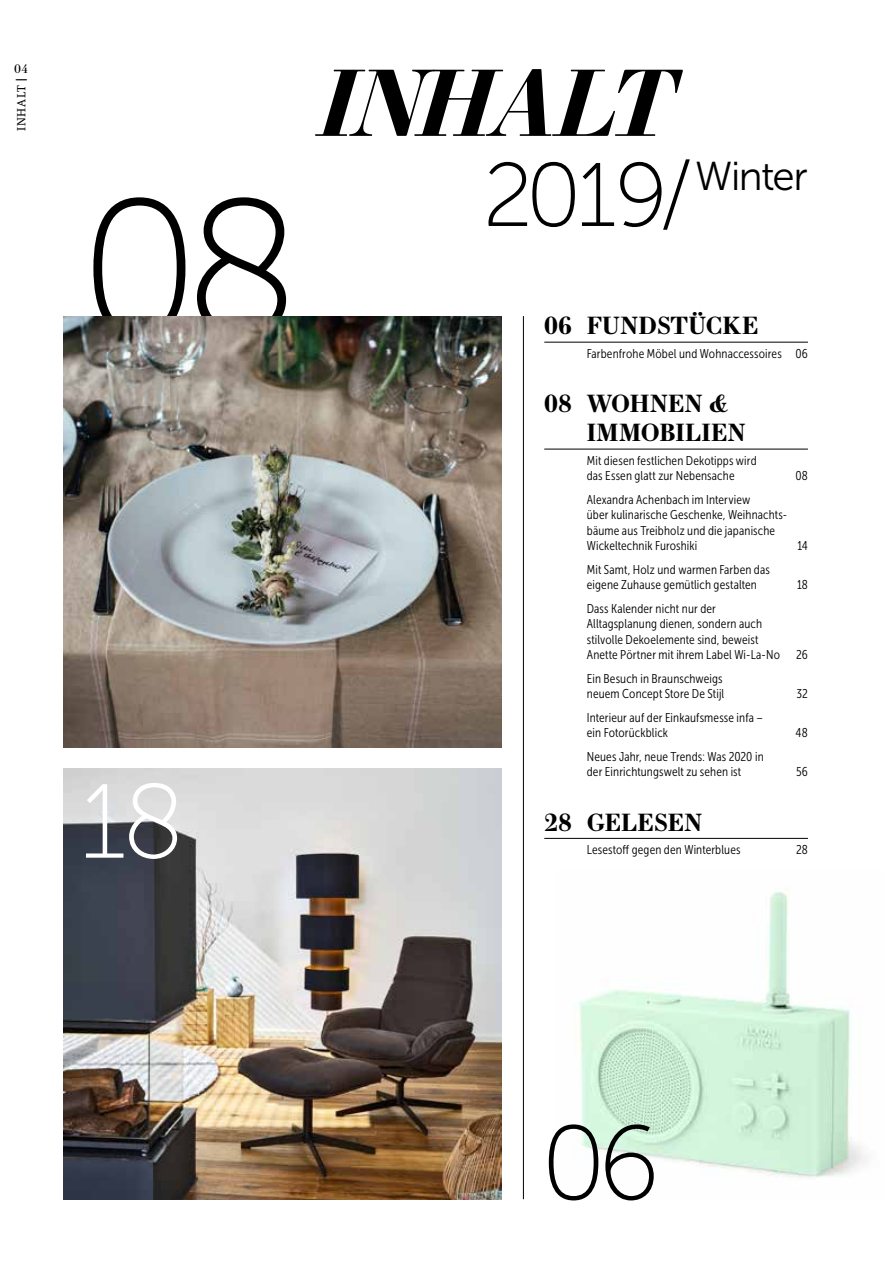
<style>
.page{position:relative;width:893px;height:1263px;background:#fff}
.page>*{position:absolute;margin:0;border:0;box-sizing:border-box;transform-origin:0 0}
.t1{font:195px "Museo Sans 100";color:#000}
.t2{font:105px "Museo Sans 100";color:#fff}
.t3{font:105px "Museo Sans 100";color:#000}
.t4{font:italic 700 90px "Essonnes Display";letter-spacing:-.015em;color:#000}
.t5{font:90px "Museo Sans 100";color:#000}
.t6{font:40.2px "Museo Sans 300";letter-spacing:-.035em;color:#000}
.t7{font:700 24px/28.8px "Essonnes Text";letter-spacing:.005em;color:#000}
.t8{font:12.75px/15.3px "Museo Sans Cond 300";letter-spacing:.01em;color:#000}
.t9{font:12px "Expo Serif Pro";letter-spacing:.055em;color:#000}
.t10{font:12px "Essonnes Text";color:#000}
.s1{font-weight:700}
</style>
<div class="page">
<img style="left:578px;top:891px;width:289px;height:287px">
<img style="left:64px;top:316px;width:438px;height:431px">
<img style="left:64px;top:768px;width:438px;height:431px">
<hr style="left:544px;top:342px;width:264px;height:1px;background:#000">
<hr style="left:544px;top:449px;width:264px;height:1px;background:#000">
<hr style="left:544px;top:838px;width:264px;height:1px;background:#000">
<hr style="left:523px;top:316px;width:1px;height:883px;background:#000">
<p class="t10" style="left:14px;top:60px;width:16px">04</p>
<p class="t9" style="left:14px;top:131px;width:55px;rotate:-90deg">INHALT <span class="s1">|</span></p>
<h1 class="t1" style="left:85px;top:166px;width:213px">08</h1>
<h2 class="t2" style="left:74px;top:766px;width:110px">18</h2>
<h3 class="t4" style="left:319px;top:38px;width:355px">INHALT</h3>
<h3 class="t5" style="left:482px;top:147px;width:213px">2019/</h3>
<h3 class="t6" style="left:695px;top:155px;width:114px">Winter</h3>
<h3 class="t7" style="left:544px;top:311px;width:216px">06 FUNDSTÜCKE</h3>
<p class="t8" style="left:587px;top:346px;width:223px">Farbenfrohe Möbel und Wohnaccessoires 06</p>
<h3 class="t7" style="left:587px;top:389px;width:160px;text-indent:-43px">08 WOHNEN &amp;<br>IMMOBILIEN</h3>
<p class="t8" style="left:587px;top:453px;width:171px">Mit diesen festlichen Dekotipps wird das Essen glatt zur Nebensache</p>
<p class="t8" style="left:795px;top:468px;width:14px">08</p>
<p class="t8" style="left:587px;top:492px;width:202px">Alexandra Achenbach im Interview<br>über kulinarische Geschenke, Weihnachts&shy;bäume aus Treibholz und die japanische Wickeltechnik Furoshiki</p>
<p class="t8" style="left:587px;top:562px;width:185px">Mit Samt, Holz und warmen Farben das eigene Zuhause gemütlich gestalten</p>
<p class="t8" style="left:587px;top:601px;width:195px">Dass Kalender nicht nur der Alltagsplanung dienen, sondern auch stilvolle Dekoelemente sind, beweist Anette Pörtner mit ihrem Label Wi-La-No</p>
<p class="t8" style="left:587px;top:671px;width:139px">Ein Besuch in Braunschweigs neuem Concept Store De Stijl</p>
<p class="t8" style="left:587px;top:710px;width:178px">Interieur auf der Einkaufsmesse infa – ein Fotorückblick</p>
<p class="t8" style="left:587px;top:749px;width:178px">Neues Jahr, neue Trends: Was 2020 in der Einrichtungswelt zu sehen ist</p>
<p class="t8" style="left:797px;top:538px;width:12px">14</p>
<p class="t8" style="left:797px;top:577px;width:12px">18</p>
<p class="t8" style="left:796px;top:647px;width:13px">26</p>
<p class="t8" style="left:796px;top:686px;width:13px">32</p>
<p class="t8" style="left:796px;top:725px;width:14px">48</p>
<p class="t8" style="left:796px;top:764px;width:13px">56</p>
<h3 class="t7" style="left:544px;top:807px;width:159px">28 GELESEN</h3>
<p class="t8" style="left:587px;top:842px;width:155px">Lesestoff gegen den Winterblues</p>
<p class="t8" style="left:796px;top:842px;width:13px">28</p>
<h2 class="t3" style="left:544px;top:1107px;width:116px">06</h2>
</div>
